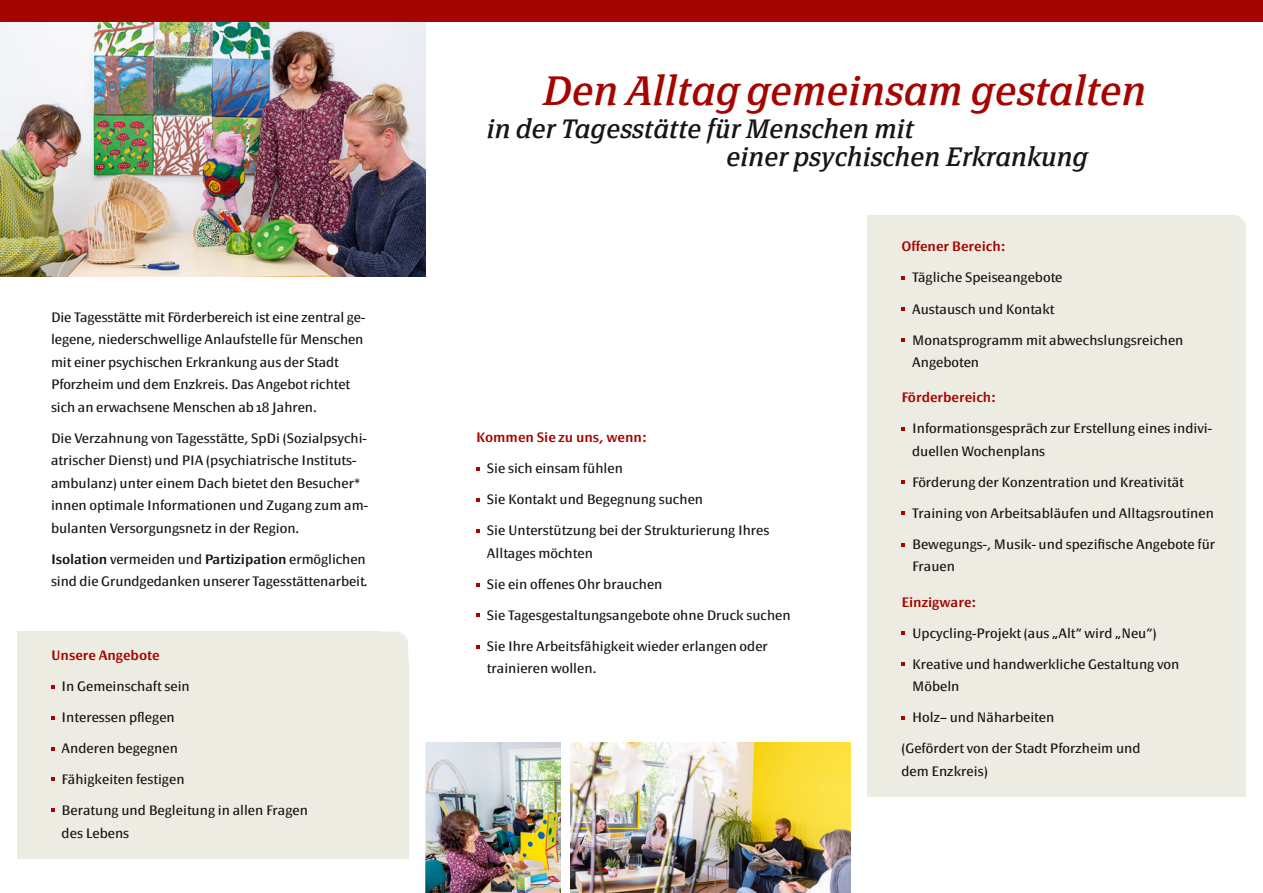
<style>
.page{position:relative;width:1263px;height:893px;background:#fff}
.page>*{position:absolute;margin:0;border:0;box-sizing:border-box;transform-origin:0 0}
.t1{font:italic 40.5px "Page Serif TF";color:#a40500}
.t2{font:italic 26.25px/28.2px "Page Serif TF";color:#171615}
.t3{font:13.5px/22.5px "Page Sans";color:#171615}
.t4{font:600 13.5px "Page Sans";color:#a40500}
.s1{font-weight:600}
</style>
<div class="page">
<div style="left:17px;top:632px;width:391px;height:227px;background:#edece2"></div>
<div style="left:381px;top:620px;width:34px;height:38px;background:#fff"></div>
<div style="left:339px;top:632px;width:69px;height:50px;background:#edece2;border-radius:13px"></div>
<img style="left:0;top:21px;width:425px;height:255px">
<div style="left:867px;top:215px;width:379px;height:581px;background:#edece2"></div>
<div style="left:1224px;top:182px;width:30px;height:117px;background:#fff"></div>
<div style="left:1202px;top:215px;width:44px;height:171px;background:#edece2;border-radius:13px"></div>
<div style="left:0;top:0;width:1263px;height:21px;background:#a40500"></div>
<svg style="left:901px;top:480px;width:4px;height:3px"></svg>
<svg style="left:901px;top:512px;width:4px;height:3px"></svg>
<svg style="left:901px;top:543px;width:4px;height:4px"></svg>
<svg style="left:476px;top:468px;width:4px;height:3px"></svg>
<svg style="left:476px;top:499px;width:4px;height:3px"></svg>
<svg style="left:476px;top:529px;width:4px;height:4px"></svg>
<svg style="left:476px;top:583px;width:4px;height:3px"></svg>
<svg style="left:476px;top:614px;width:4px;height:3px"></svg>
<svg style="left:476px;top:645px;width:4px;height:4px"></svg>
<svg style="left:901px;top:276px;width:4px;height:4px"></svg>
<svg style="left:901px;top:307px;width:4px;height:4px"></svg>
<svg style="left:901px;top:338px;width:4px;height:4px"></svg>
<img style="left:425px;top:742px;width:136px;height:151px">
<svg style="left:901px;top:427px;width:4px;height:3px"></svg>
<img style="left:571px;top:743px;width:279px;height:150px">
<svg style="left:901px;top:632px;width:4px;height:3px"></svg>
<svg style="left:901px;top:662px;width:4px;height:4px"></svg>
<svg style="left:901px;top:716px;width:4px;height:3px"></svg>
<svg style="left:51px;top:777px;width:3px;height:4px"></svg>
<p class="t3" style="left:51px;top:307px;width:316px">Die Tagesstätte mit Förderbereich ist eine zentral ge&shy;legene, niederschwellige Anlaufstelle für Menschen mit einer psychischen Erkrankung aus der Stadt Pforzheim und dem Enzkreis. Das Angebot richtet sich an erwachsene Menschen ab 18 Jahren.</p>
<p class="t3" style="left:51px;top:428px;width:318px">Die Verzahnung von Tagesstätte, SpDi (Sozialpsychi&shy;atrischer Dienst) und PIA (psychiatrische Instituts&shy;ambulanz) unter einem Dach bietet den Besucher* innen optimale Informationen und Zugang zum am&shy;bulanten Versorgungsnetz in der Region.</p>
<p class="t3" style="left:51px;top:549px;width:318px"><span class="s1">Isolation</span> vermeiden und <span class="s1">Partizipation</span> ermöglichen sind die Grundgedanken unserer Tagesstättenarbeit.</p>
<p class="t4" style="left:51px;top:649px;width:110px">Unsere Angebote</p>
<p class="t3" style="left:62px;top:676px;width:130px">In Gemeinschaft sein</p>
<p class="t3" style="left:62px;top:707px;width:115px">Interessen pflegen</p>
<p class="t3" style="left:62px;top:738px;width:118px">Anderen begegnen</p>
<p class="t3" style="left:62px;top:769px;width:124px">Fähigkeiten festigen</p>
<p class="t3" style="left:62px;top:800px;width:248px">Beratung und Begleitung in allen Fragen des Lebens</p>
<h1 class="t1" style="left:543px;top:76px;width:605px">Den Alltag gemeinsam gestalten</h1>
<h2 class="t2" style="left:726px;top:117px;width:363px;text-indent:-240px">in der Tagesstätte für Menschen mit<br>einer psychischen Erkrankung</h2>
<p class="t4" style="left:476px;top:431px;width:172px">Kommen Sie zu uns, wenn:</p>
<p class="t3" style="left:487px;top:458px;width:137px">Sie sich einsam fühlen</p>
<p class="t3" style="left:487px;top:489px;width:218px">Sie Kontakt und Begegnung suchen</p>
<p class="t3" style="left:487px;top:520px;width:284px">Sie Unterstützung bei der Strukturierung Ihres<br>Alltages möchten</p>
<p class="t3" style="left:487px;top:574px;width:177px">Sie ein offenes Ohr brauchen</p>
<p class="t3" style="left:487px;top:605px;width:305px">Sie Tagesgestaltungsangebote ohne Druck suchen</p>
<p class="t3" style="left:487px;top:636px;width:282px">Sie Ihre Arbeitsfähigkeit wieder erlangen oder trainieren wollen.</p>
<p class="t4" style="left:901px;top:240px;width:105px">Offener Bereich:</p>
<p class="t3" style="left:912px;top:268px;width:152px">Tägliche Speiseangebote</p>
<p class="t3" style="left:912px;top:299px;width:144px">Austausch und Kontakt</p>
<p class="t3" style="left:912px;top:330px;width:273px">Monatsprogramm mit abwechslungsreichen<br>Angeboten</p>
<p class="t4" style="left:901px;top:391px;width:96px">Förderbereich:</p>
<p class="t3" style="left:912px;top:418px;width:301px">Informationsgespräch zur Erstellung eines indivi&shy;duellen Wochenplans</p>
<p class="t3" style="left:912px;top:472px;width:273px">Förderung der Konzentration und Kreativität</p>
<p class="t3" style="left:912px;top:503px;width:303px">Training von Arbeitsabläufen und Alltagsroutinen</p>
<p class="t3" style="left:912px;top:534px;width:305px">Bewegungs-, Musik- und spezifische Angebote für<br>Frauen</p>
<p class="t4" style="left:901px;top:595px;width:76px">Einzigware:</p>
<p class="t3" style="left:912px;top:623px;width:246px">Upcycling-Projekt (aus „Alt” wird „Neu”)</p>
<p class="t3" style="left:912px;top:654px;width:269px">Kreative und handwerkliche Gestaltung von<br>Möbeln</p>
<p class="t3" style="left:912px;top:707px;width:144px">Holz– und Näharbeiten</p>
<p class="t3" style="left:901px;top:738px;width:240px">(Gefördert von der Stadt Pforzheim und dem Enzkreis)</p>
</div>
